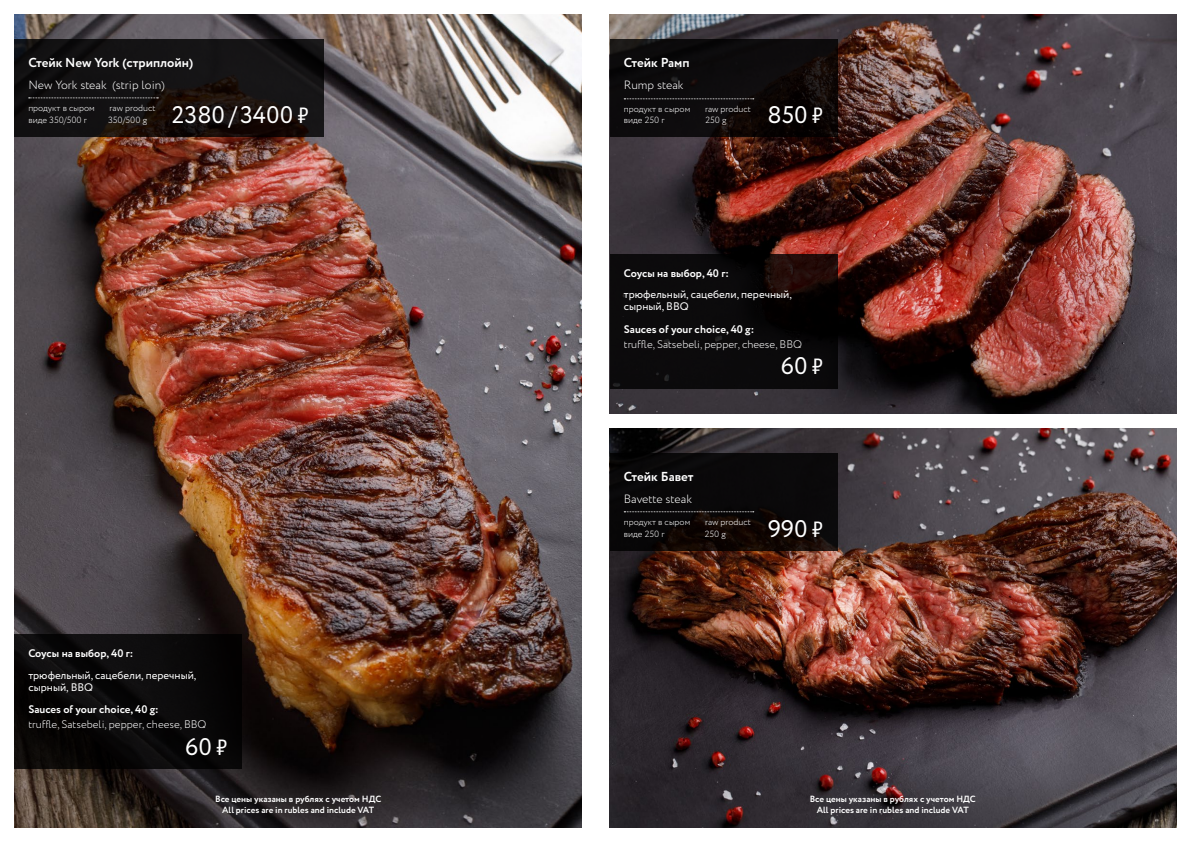
<style>
.page{position:relative;width:1191px;height:842px;background:#fff}
.page>*{position:absolute;margin:0;border:0;box-sizing:border-box;transform-origin:0 0}
.t1{font:24px "Circe";color:#fff}
.t2{font:700 13px "Circe";color:#fff}
.t3{font:300 12px "Circe";color:#fff}
.t4{font:700 11px "Circe";color:#fff}
.t5{font:11px/12px "Circe";color:#fff}
.t6{font:300 11px "Circe";color:#fff}
.t7{font:700 9px/11px "Circe";color:#fff;text-align:center}
.t8{font:300 9px "Circe";color:#fff}
.s1{font-family:"PT Rouble Sans"}
</style>
<div class="page">
<img style="left:14px;top:14px;width:567px;height:814px">
<div style="left:14px;top:634px;width:228px;height:135px;background:#090707"></div>
<img style="left:609px;top:14px;width:567px;height:400px">
<svg style="left:609px;top:254px;width:228px;height:134px;background:#0c0909"></svg>
<img style="left:609px;top:428px;width:567px;height:400px">
<svg style="left:14px;top:40px;width:309px;height:97px;background:#141010"></svg>
<svg style="left:29px;top:98px;width:129px;height:1px"></svg>
<div style="left:609px;top:40px;width:228px;height:97px;background:#0c0b0c"></div>
<svg style="left:609px;top:454px;width:228px;height:97px;background:#0b0808"></svg>
<svg style="left:624px;top:98px;width:130px;height:1px"></svg>
<svg style="left:624px;top:511px;width:130px;height:1px"></svg>
<h2 class="t2" style="left:28px;top:54px;width:166px">Стейк New York (стриплойн)</h2>
<h3 class="t3" style="left:28px;top:77px;width:138px">New York steak (strip loin)</h3>
<h1 class="t1" style="left:172px;top:99px;width:139px">2380 / 3400 <span class="s1">5</span></h1>
<p class="t8" style="left:28px;top:102px;width:68px">продукт в сыром</p>
<p class="t8" style="left:110px;top:102px;width:47px">raw product</p>
<p class="t8" style="left:28px;top:114px;width:60px">виде 350/500 г</p>
<p class="t8" style="left:108px;top:114px;width:40px">350/500 g</p>
<p class="t4" style="left:28px;top:646px;width:107px">Соусы на выбор, 40 г:</p>
<p class="t5" style="left:28px;top:669px;width:170px">трюфельный, сацебели, перечный, сырный, BBQ</p>
<p class="t4" style="left:28px;top:702px;width:132px">Sauces of your choice, 40 g:</p>
<p class="t6" style="left:28px;top:717px;width:180px">truffle, Satsebeli, pepper, cheese, BBQ</p>
<h1 class="t1" style="left:185px;top:730px;width:44px">60<span class="s1">5</span></h1>
<h2 class="t2" style="left:624px;top:54px;width:67px">Стейк Рамп</h2>
<h3 class="t3" style="left:624px;top:77px;width:61px">Rump steak</h3>
<p class="t8" style="left:624px;top:103px;width:68px">продукт в сыром</p>
<p class="t8" style="left:705px;top:103px;width:47px">raw product</p>
<p class="t8" style="left:624px;top:114px;width:42px">виде 250 г</p>
<p class="t8" style="left:705px;top:114px;width:23px">250 g</p>
<h1 class="t1" style="left:767px;top:99px;width:58px">850 <span class="s1">5</span></h1>
<p class="t4" style="left:624px;top:266px;width:107px">Соусы на выбор, 40 г:</p>
<p class="t5" style="left:624px;top:289px;width:170px">трюфельный, сацебели, перечный, сырный, BBQ</p>
<p class="t4" style="left:624px;top:321px;width:132px">Sauces of your choice, 40 g:</p>
<p class="t6" style="left:624px;top:337px;width:180px">truffle, Satsebeli, pepper, cheese, BBQ</p>
<h1 class="t1" style="left:781px;top:350px;width:44px">60<span class="s1">5</span></h1>
<h2 class="t2" style="left:624px;top:468px;width:71px">Стейк Бавет</h2>
<h3 class="t3" style="left:624px;top:491px;width:70px">Bavette steak</h3>
<p class="t8" style="left:624px;top:516px;width:68px">продукт в сыром</p>
<p class="t8" style="left:705px;top:516px;width:47px">raw product</p>
<p class="t8" style="left:624px;top:528px;width:42px">виде 250 г</p>
<p class="t8" style="left:705px;top:528px;width:23px">250 g</p>
<h1 class="t1" style="left:767px;top:513px;width:57px">990 <span class="s1">5</span></h1>
<p class="t7" style="left:215px;top:794px;width:168px">Все цены указаны в рублях с учетом НДС<br>All prices are in rubles and include VAT</p>
<p class="t7" style="left:809px;top:794px;width:168px">Все цены указаны в рублях с учетом НДС<br>All prices are in rubles and include VAT</p>
</div>
